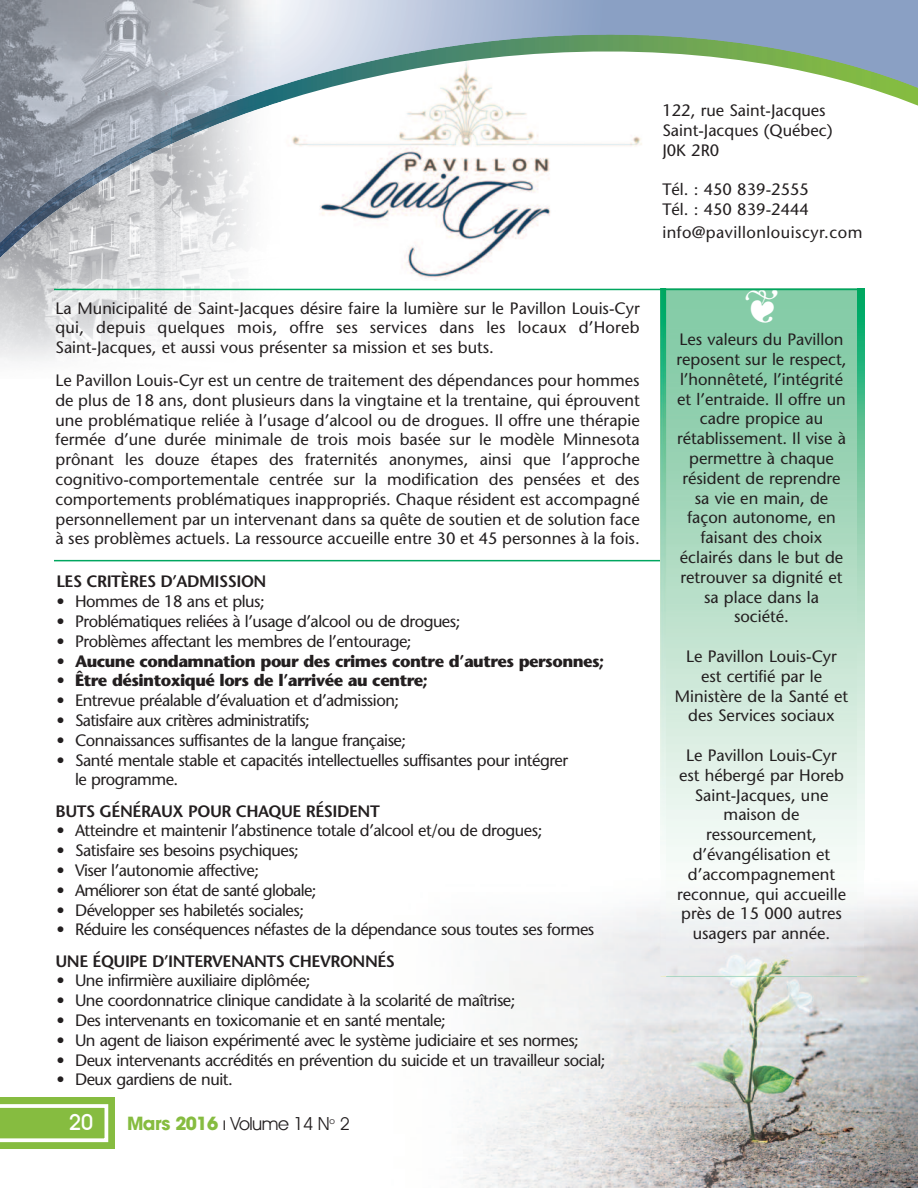
<style>
.page{position:relative;width:918px;height:1188px;background:#fff}
.page>*{position:absolute;margin:0;border:0;box-sizing:border-box;transform-origin:0 0}
.t1{font:24px "Avant Garde Md ITCTT";color:#fff}
.t2{font:18px "Avant Garde Bk BT Book";letter-spacing:-.03em;color:#231f20}
.t3{font:16.5px/19.8px "Stone Sans";letter-spacing:-.03em;color:#231f20;text-align:justify}
.t4{font:16.5px/19.8px "Stone Sans";color:#231f20;text-align:center}
.t5{font:700 16.5px "Stone Sans";letter-spacing:-.03em;color:#231f20}
.t6{font:600 16.5px "Stone Sans";letter-spacing:-.03em;color:#231f20}
.t7{font:16.5px "Stone Sans";letter-spacing:.03em;color:#231f20}
.s1{font-family:"Avant Garde";font-weight:700;color:#86bc40}
</style>
<div class="page">
<img style="left:462px;top:899px;width:456px;height:289px">
<hr style="left:54px;top:560px;width:606px;height:1px;background:#00a65f">
<div style="left:0;top:1097px;width:115px;height:52px;background:#86bc40"></div>
<svg style="left:0;top:1104px;width:108px;height:38px"></svg>
<img style="left:0;top:4px;width:918px;height:266px">
<img style="left:0;top:0;width:281px;height:96px">
<img style="left:251px;top:85px;width:30px;height:11px">
<img style="left:281px;top:0;width:74px;height:85px">
<img style="left:355px;top:0;width:184px;height:65px">
<img style="left:539px;top:0;width:185px;height:41px">
<img style="left:809px;top:55px;width:99px;height:29px">
<img style="left:908px;top:0;width:10px;height:88px">
<img style="left:0;top:227px;width:17px;height:14px">
<img style="left:0;top:241px;width:171px;height:121px">
<img style="left:171px;top:99px;width:69px;height:16px">
<img style="left:171px;top:115px;width:110px;height:222px">
<img style="left:661px;top:899px;width:203px;height:78px">
<img style="left:857px;top:290px;width:7px;height:555px">
<img style="left:661px;top:290px;width:6px;height:571px">
<img style="left:667px;top:290px;width:190px;height:686px">
<hr style="left:54px;top:289px;width:810px;height:1px;background:#00a65f">
<svg style="left:746px;top:290px;width:32px;height:33px"></svg>
<p class="t4" style="left:662px;top:102px;width:172px;text-align:left">122, rue Saint-Jacques<br>Saint-Jacques (Québec)<br>J0K 2R0</p>
<p class="t4" style="left:662px;top:181px;width:148px;text-align:left">Tél. : 450 839-2555<br>Tél. : 450 839-2444</p>
<p class="t7" style="left:662px;top:226px;width:202px">info@pavillonlouiscyr.com</p>
<p class="t3" style="left:55px;top:300px;width:586px">La Municipalité de Saint-Jacques désire faire la lumière sur le Pavillon Louis-Cyr qui, depuis quelques mois, offre ses services dans les locaux d’Horeb Saint-Jacques, et aussi vous présenter sa mission et ses buts.</p>
<p class="t3" style="left:55px;top:372px;width:586px">Le Pavillon Louis-Cyr est un centre de traitement des dépendances pour hommes de plus de 18 ans, dont plusieurs dans la vingtaine et la trentaine, qui éprouvent une problématique reliée à l’usage d’alcool ou de drogues. Il offre une thérapie fermée d’une durée minimale de trois mois basée sur le modèle Minnesota prônant les douze étapes des fraternités anonymes, ainsi que l’approche cognitivo-comportementale centrée sur la modification des pensées et des comportements problématiques inappropriés. Chaque résident est accompagné personnellement par un intervenant dans sa quête de soutien et de solution face à ses problèmes actuels. La ressource accueille entre 30 et 45 personnes à la fois.</p>
<p class="t6" style="left:57px;top:575px;width:211px">LES CRITÈRES D’ADMISSION</p>
<p class="t3" style="left:57px;top:593px;width:210px">• Hommes de 18 ans et plus;</p>
<p class="t3" style="left:57px;top:613px;width:406px">• Problématiques reliées à l’usage d’alcool ou de drogues;</p>
<p class="t3" style="left:57px;top:633px;width:357px">• Problèmes affectant les membres de l’entourage;</p>
<p class="t5" style="left:57px;top:654px;width:549px">• Aucune condamnation pour des crimes contre d’autres personnes;</p>
<p class="t5" style="left:57px;top:674px;width:373px">• Être désintoxiqué lors de l’arrivée au centre;</p>
<p class="t3" style="left:57px;top:692px;width:344px">• Entrevue préalable d’évaluation et d’admission;</p>
<p class="t3" style="left:57px;top:712px;width:255px">• Satisfaire aux critères administratifs;</p>
<p class="t3" style="left:57px;top:732px;width:351px">• Connaissances suffisantes de la langue française;</p>
<p class="t3" style="left:75px;top:752px;width:495px;text-indent:-19px">• Santé mentale stable et capacités intellectuelles suffisantes pour intégrer le programme.</p>
<p class="t6" style="left:56px;top:804px;width:326px">BUTS GÉNÉRAUX POUR CHAQUE RÉSIDENT</p>
<p class="t3" style="left:57px;top:823px;width:487px">• Atteindre et maintenir l’abstinence totale d’alcool et/ou de drogues;</p>
<p class="t3" style="left:57px;top:842px;width:244px">• Satisfaire ses besoins psychiques;</p>
<p class="t3" style="left:57px;top:862px;width:204px">• Viser l’autonomie affective;</p>
<p class="t3" style="left:57px;top:882px;width:262px">• Améliorer son état de santé globale;</p>
<p class="t3" style="left:57px;top:902px;width:249px">• Développer ses habiletés sociales;</p>
<p class="t3" style="left:57px;top:922px;width:539px">• Réduire les conséquences néfastes de la dépendance sous toutes ses formes</p>
<p class="t6" style="left:55px;top:955px;width:341px">UNE ÉQUIPE D’INTERVENANTS CHEVRONNÉS</p>
<p class="t3" style="left:57px;top:973px;width:256px">• Une infirmière auxiliaire diplômée;</p>
<p class="t3" style="left:57px;top:992px;width:461px">• Une coordonnatrice clinique candidate à la scolarité de maîtrise;</p>
<p class="t3" style="left:57px;top:1012px;width:391px">• Des intervenants en toxicomanie et en santé mentale;</p>
<p class="t3" style="left:57px;top:1032px;width:524px">• Un agent de liaison expérimenté avec le système judiciaire et ses normes;</p>
<p class="t3" style="left:57px;top:1052px;width:551px">• Deux intervenants accrédités en prévention du suicide et un travailleur social;</p>
<p class="t3" style="left:57px;top:1072px;width:178px">• Deux gardiens de nuit.</p>
<h1 class="t1" style="left:69px;top:1108px;width:26px">20</h1>
<p class="t2" style="left:127px;top:1117px;width:224px"><span class="s1">Mars 2016</span> ı Volume 14 N<sup>o</sup> 2</p>
<p class="t4" style="left:676px;top:331px;width:172px">Les valeurs du Pavillon reposent sur le respect, l’honnêteté, l’intégrité et l’entraide. Il offre un cadre propice au rétablissement. Il vise à permettre à chaque résident de reprendre sa vie en main, de façon autonome, en faisant des choix éclairés dans le but de retrouver sa dignité et sa place dans la société.</p>
<p class="t4" style="left:675px;top:648px;width:175px">Le Pavillon Louis-Cyr est certifié par le<br>Ministère de la Santé et des Services sociaux</p>
<p class="t4" style="left:677px;top:747px;width:170px">Le Pavillon Louis-Cyr est hébergé par Horeb<br>Saint-Jacques, une maison de ressourcement, d’évangélisation et d’accompagnement reconnue, qui accueille près de 15 000 autres usagers par année.</p>
</div>
